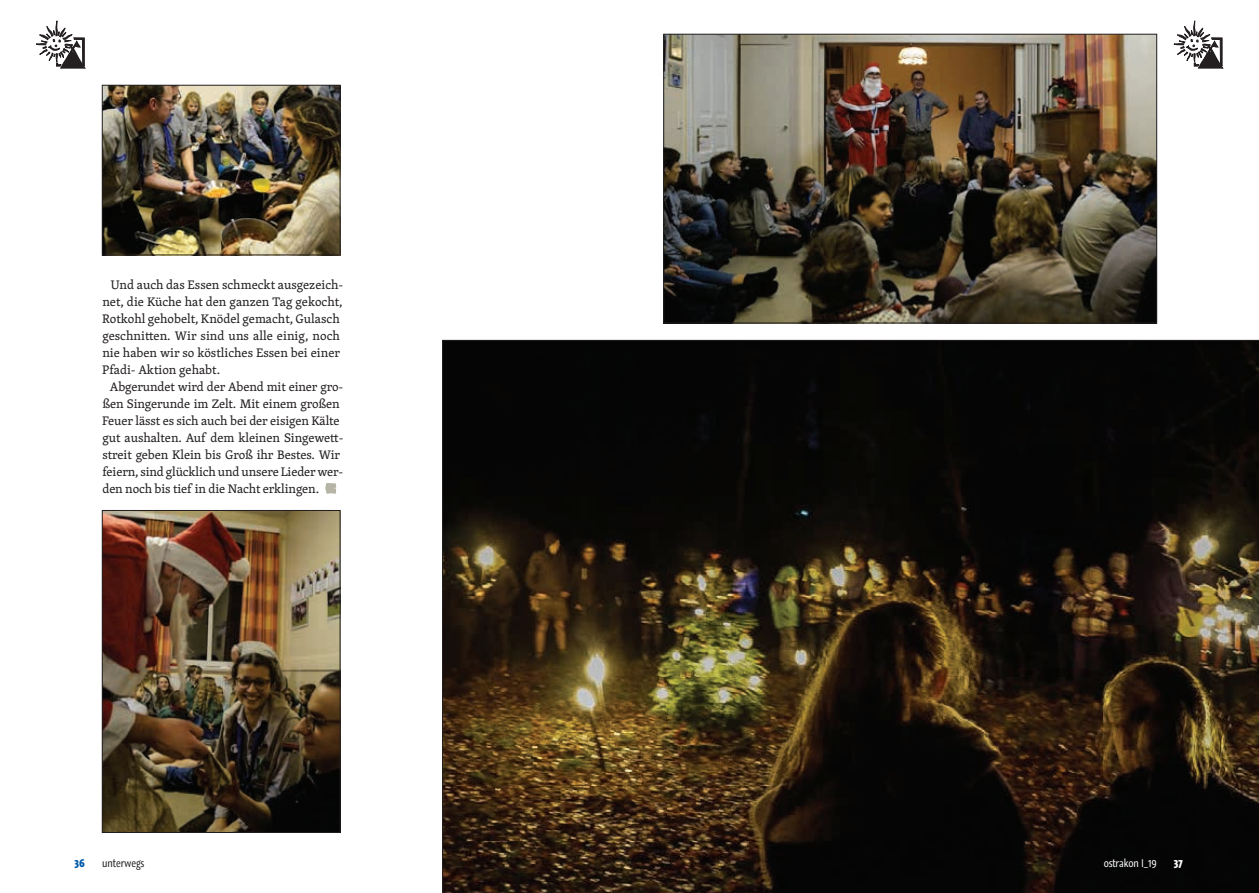
<style>
.page{position:relative;width:1259px;height:893px;background:#fff}
.page>*{position:absolute;margin:0;border:0;box-sizing:border-box;transform-origin:0 0}
.t1{font:12.75px "Skolar";letter-spacing:-.01em;color:#231f20}
.t2{font:10.5px "Graublau Web";letter-spacing:-.01em;color:#fff}
.t3{font:10.5px "Graublau Web";color:#231f20}
.t4{font:700 10.5px "Graublau Web";color:#015aaa}
.t5{font:700 10.5px "Graublau Web";color:#fff}
</style>
<div class="page">
<svg style="left:442px;top:340px;width:817px;height:553px;background:#231b0f"></svg>
<img style="left:665px;top:36px;width:490px;height:285px">
<div style="left:663px;top:34px;width:494px;height:289px;border:1px solid #231f20"></div>
<svg style="left:325px;top:483px;width:11px;height:11px"></svg>
<img style="left:104px;top:512px;width:234px;height:319px">
<div style="left:102px;top:510px;width:238px;height:323px;border:1px solid #231f20"></div>
<img style="left:104px;top:87px;width:234px;height:166px">
<div style="left:102px;top:85px;width:238px;height:170px;border:1px solid #231f20"></div>
<svg style="left:1174px;top:21px;width:49px;height:47px"></svg>
<svg style="left:36px;top:20px;width:49px;height:48px"></svg>
<p class="t1" style="left:111px;top:275px;width:234px">Und auch das Essen schmeckt ausgezeich-</p>
<p class="t1" style="left:102px;top:292px;width:242px">net, die Küche hat den ganzen Tag gekocht,</p>
<p class="t1" style="left:102px;top:309px;width:239px">Rotkohl gehobelt, Knödel gemacht, Gulasch</p>
<p class="t1" style="left:102px;top:326px;width:239px">geschnitten. Wir sind uns alle einig, noch</p>
<p class="t1" style="left:102px;top:343px;width:239px">nie haben wir so köstliches Essen bei einer</p>
<p class="t1" style="left:102px;top:360px;width:119px">Pfadi- Aktion gehabt.</p>
<p class="t1" style="left:110px;top:377px;width:235px">Abgerundet wird der Abend mit einer gro-</p>
<p class="t1" style="left:102px;top:394px;width:239px">ßen Singerunde im Zelt. Mit einem großen</p>
<p class="t1" style="left:102px;top:411px;width:239px">Feuer lässt es sich auch bei der eisigen Kälte</p>
<p class="t1" style="left:102px;top:428px;width:243px">gut aushalten. Auf dem kleinen Singewett-</p>
<p class="t1" style="left:103px;top:445px;width:239px">streit geben Klein bis Groß ihr Bestes. Wir</p>
<p class="t1" style="left:102px;top:462px;width:242px">feiern, sind glücklich und unsere Lieder wer-</p>
<p class="t1" style="left:102px;top:479px;width:218px">den noch bis tief in die Nacht erklingen.</p>
<p class="t4" style="left:75px;top:856px;width:12px">36</p>
<p class="t3" style="left:102px;top:856px;width:44px">unterwegs</p>
<p class="t2" style="left:1103px;top:856px;width:55px">ostrakon I_19</p>
<p class="t5" style="left:1174px;top:856px;width:10px">37</p>
</div>
